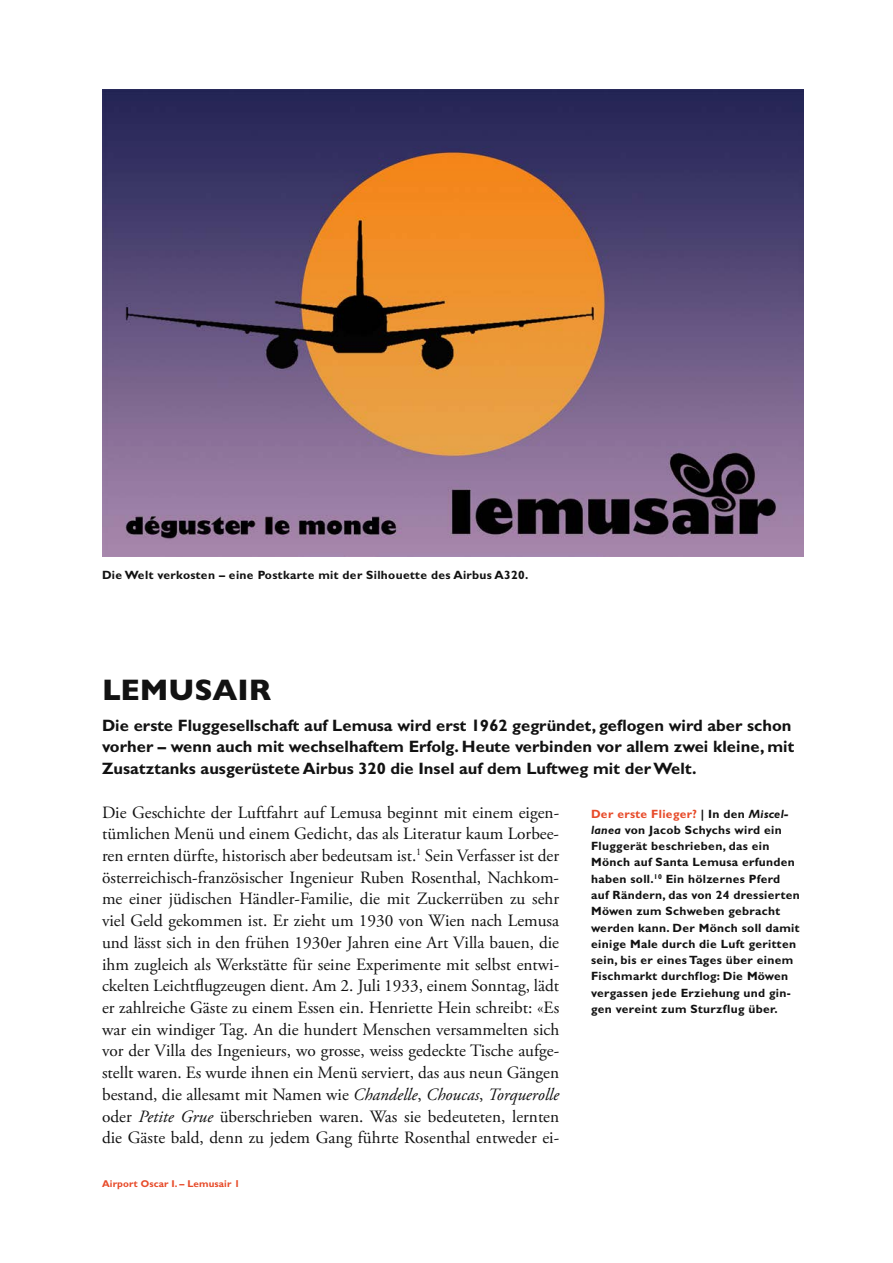
<style>
.page{position:relative;width:893px;height:1263px;background:#fff}
.page>*{position:absolute;margin:0;border:0;box-sizing:border-box;transform-origin:0 0}
.t1{font:800 30px "Gill Sans MT Pro";color:#121212}
.t2{font:17.25px/21.8px "Adobe Garamond Pro";color:#121212;text-align:justify}
.t3{font:700 16.5px/21.8px "Gill Sans MT Pro";color:#121212}
.t4{font:700 12px/16.4px "Gill Sans MT Pro";letter-spacing:.025em;color:#121212}
.t5{font:700 9.9px "Gill Sans MT Pro";letter-spacing:.01em;color:#e74b2a}
.s1{color:#e74b2a}
.s2{font-style:italic}
</style>
<div class="page">
<img style="left:102px;top:89px;width:702px;height:468px">
<p class="t4" style="left:102px;top:566px;width:428px">Die Welt verkosten – eine Postkarte mit der Silhouette des Airbus A320.</p>
<h1 class="t1" style="left:102px;top:672px;width:171px">LEMUSAIR</h1>
<p class="t3" style="left:102px;top:714px;width:694px">Die erste Fluggesellschaft auf Lemusa wird erst 1962 gegründet, geflogen wird aber schon vorher – wenn auch mit wechselhaftem Erfolg. Heute verbinden vor allem zwei kleine, mit<br>Zusatztanks ausgerüstete Airbus 320 die Insel auf dem Luftweg mit der Welt.</p>
<p class="t4" style="left:591px;top:805px;width:210px"><span class="s1">Der erste Flieger?</span> | In den <span class="s2">Miscel&shy;lanea</span> von Jacob Schychs wird ein Fluggerät beschrieben, das ein Mönch auf Santa Lemusa erfunden haben soll.<sup>10</sup> Ein hölzernes Pferd auf Rändern, das von 24 dressierten Möwen zum Schweben gebracht werden kann. Der Mönch soll damit einige Male durch die Luft geritten sein, bis er eines Tages über einem Fischmarkt durchflog: Die Möwen vergassen jede Erziehung und gin&shy;gen vereint zum Sturzflug über.</p>
<p class="t2" style="left:102px;top:802px;width:459px">Die Geschichte der Luftfahrt auf Lemusa beginnt mit einem eigen&shy;tümlichen Menü und einem Gedicht, das als Literatur kaum Lorbee&shy;ren ernten dürfte, historisch aber bedeutsam ist.<sup>1</sup> Sein Verfasser ist der österreichisch-französischer Ingenieur Ruben Rosenthal, Nachkom&shy;me einer jüdischen Händler-Familie, die mit Zuckerrüben zu sehr viel Geld gekommen ist. Er zieht um 1930 von Wien nach Lemusa und lässt sich in den frühen 1930er Jahren eine Art Villa bauen, die ihm zugleich als Werkstätte für seine Experimente mit selbst entwi&shy;ckelten Leichtflugzeugen dient. Am 2. Juli 1933, einem Sonntag, lädt er zahlreiche Gäste zu einem Essen ein. Henriette Hein schreibt: «Es war ein windiger Tag. An die hundert Menschen versammelten sich vor der Villa des Ingenieurs, wo grosse, weiss gedeckte Tische aufge&shy;stellt waren. Es wurde ihnen ein Menü serviert, das aus neun Gängen bestand, die allesamt mit Namen wie <span class="s2">Chandelle</span>, <span class="s2">Choucas</span>, <span class="s2">Torquerolle </span>oder <span class="s2">Petite Grue</span> überschrieben waren. Was sie bedeuteten, lernten die Gäste bald, denn zu jedem Gang führte Rosenthal entweder ei-</p>
<p class="t5" style="left:102px;top:1177px;width:139px">Airport Oscar I. – Lemusair 1</p>
</div>
